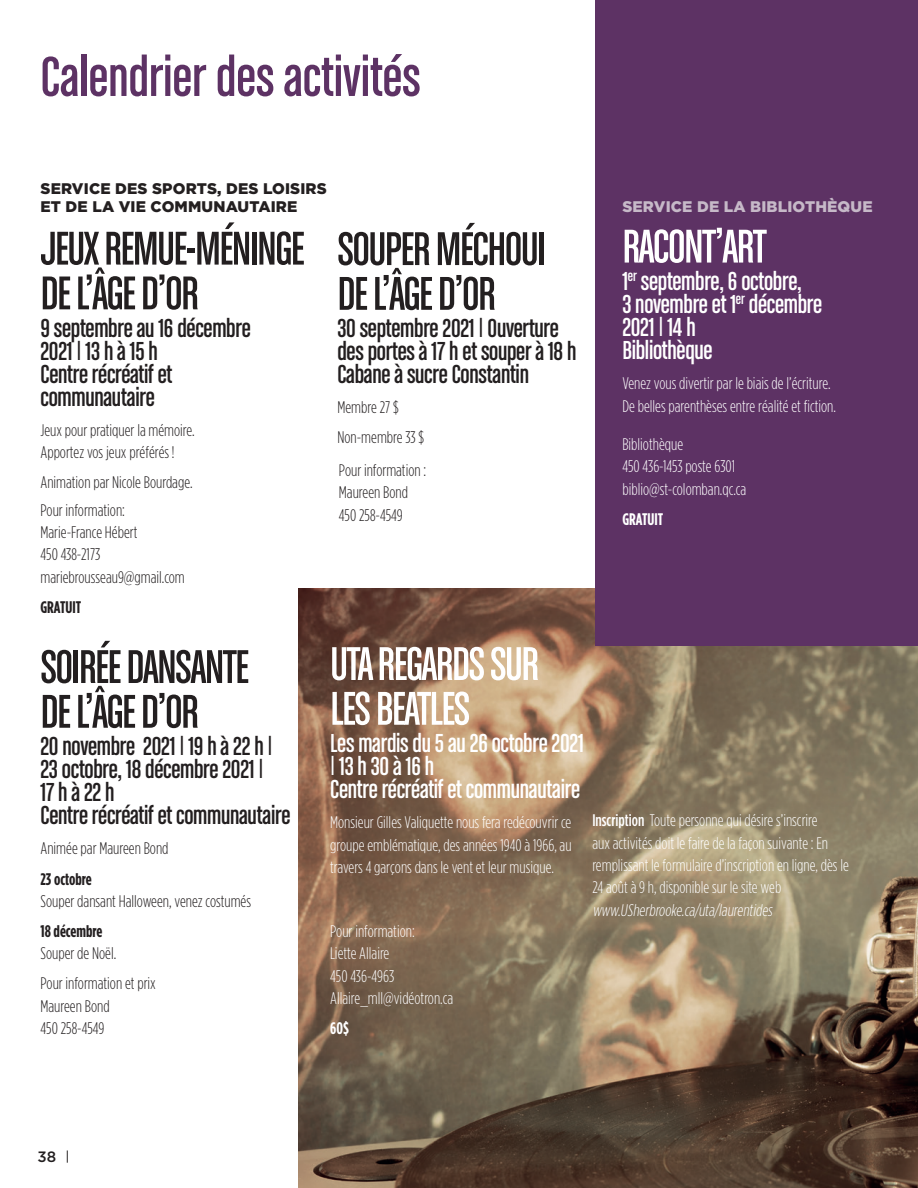
<style>
.page{position:relative;width:918px;height:1188px;background:#fff}
.page>*{position:absolute;margin:0;border:0;box-sizing:border-box;transform-origin:0 0}
.t1{font:59.85px "Chalet Comprime Cologne Sixty";color:#5d3264}
.t2{font:50.4px/44.7px "Chalet Comprime Cologne Sixty";letter-spacing:-.03em;color:#231f20}
.t3{font:50.4px/44.7px "Chalet Comprime Cologne Sixty";letter-spacing:-.03em;color:#fff}
.t4{font:27.75px/23.1px "Chalet Comprime Cologne Sixty";letter-spacing:-.01em;color:#231f20}
.t5{font:27.75px/23.1px "Chalet Comprime Cologne Sixty";letter-spacing:-.01em;color:#fff}
.t6{font:300 condensed 16.8px/22.4px "Gotham HTF";color:#fff}
.t7{font:300 condensed 16.8px/22.4px "Gotham HTF";color:#231f20}
.t8{font:700 condensed 16.8px "Gotham HTF";color:#fff}
.t9{font:700 condensed 16.8px "Gotham HTF";color:#231f20}
.t10{font:900 15.45px/18.1px "Gotham HTF";letter-spacing:.01em;color:#231f20}
.t11{font:900 15.45px "Gotham HTF";letter-spacing:.01em;color:#c6b9c8}
.t12{font:500 15px "Gotham HTF";color:#231f20}
.s1{font-weight:700}
.s2{font-weight:500}
.s3{font-style:italic}
.s4{font-size:13.2px}
</style>
<div class="page">
<img style="left:298px;top:588px;width:620px;height:600px">
<div style="left:596px;top:0;width:322px;height:645px;background:#5d3264"></div>
<p class="t1" style="left:40px;top:44px;width:382px">Calendrier des activités</p>
<p class="t10" style="left:40px;top:179px;width:288px">SERVICE DES SPORTS, DES LOISIRS<br>ET DE LA VIE COMMUNAUTAIRE</p>
<p class="t2" style="left:40px;top:225px;width:266px">JEUX REMUE-MÉNINGE<br>DE L’ÂGE D’OR</p>
<p class="t4" style="left:40px;top:316px;width:212px">9 septembre au 16 décembre<br>2021 | 13 h à 15 h<br>Centre récréatif et communautaire</p>
<p class="t7" style="left:40px;top:419px;width:156px">Jeux pour pratiquer la mémoire.<br>Apportez vos jeux préférés!</p>
<p class="t7" style="left:40px;top:471px;width:154px">Animation par Nicole Bourdage.</p>
<p class="t7" style="left:40px;top:498px;width:146px">Pour information:<br>Marie-France Hébert<br>450 438-2173 mariebrousseau9@gmail.com</p>
<p class="t9" style="left:40px;top:597px;width:42px">GRATUIT</p>
<p class="t2" style="left:337px;top:226px;width:210px">SOUPER MÉCHOUI<br>DE L’ÂGE D’OR</p>
<p class="t4" style="left:337px;top:316px;width:241px">30 septembre 2021 | Ouverture des portes à 17 h et souper à 18 h<br>Cabane à sucre Constantin</p>
<p class="t7" style="left:337px;top:396px;width:63px">Membre 27 $</p>
<p class="t7" style="left:337px;top:426px;width:88px">Non-membre 33 $</p>
<p class="t7" style="left:339px;top:459px;width:89px">Pour information :<br>Maureen Bond<br>450 258-4549</p>
<p class="t11" style="left:622px;top:198px;width:252px">SERVICE DE LA BIBLIOTHÈQUE</p>
<p class="t3" style="left:622px;top:223px;width:146px">RACONT’ART</p>
<p class="t5" style="left:622px;top:269px;width:201px">1<sup>er</sup> septembre, 6 octobre,<br>3 novembre et 1<sup>er</sup> décembre<br>2021 | 14 h<br>Bibliothèque</p>
<p class="t6" style="left:622px;top:372px;width:215px">Venez vous divertir par le biais de l’écriture.<br>De belles parenthèses entre réalité et fiction.</p>
<p class="t6" style="left:622px;top:433px;width:125px">Bibliothèque<br>450 436-1453 poste 6301 biblio@st-colomban.qc.ca</p>
<p class="t8" style="left:622px;top:509px;width:42px">GRATUIT</p>
<p class="t2" style="left:40px;top:644px;width:210px">SOIRÉE DANSANTE<br>DE L’ÂGE D’OR</p>
<p class="t4" style="left:40px;top:734px;width:251px">20 novembre 2021 | 19 h à 22 h |<br>23 octobre, 18 décembre 2021 |<br>17 h à 22 h<br>Centre récréatif et communautaire</p>
<p class="t7" style="left:40px;top:837px;width:130px">Animée par Maureen Bond</p>
<p class="t7" style="left:40px;top:867px;width:212px"><span class="s1">23 octobre<br></span>Souper dansant Halloween, venez costumés</p>
<p class="t7" style="left:40px;top:920px;width:77px"><span class="s1">18 décembre<br></span>Souper de Noël.</p>
<p class="t7" style="left:40px;top:972px;width:117px">Pour information et prix<br>Maureen Bond<br>450 258-4549</p>
<p class="t3" style="left:330px;top:641px;width:210px">UTA REGARDS SUR<br>LES BEATLES</p>
<p class="t5" style="left:330px;top:731px;width:255px">Les mardis du 5 au 26 octobre 2021 | 13 h 30 à 16 h<br>Centre récréatif et communautaire</p>
<p class="t6" style="left:330px;top:811px;width:243px;text-align:justify">Monsieur Gilles Valiquette nous fera redécouvrir ce groupe emblématique, des années 1940 à 1966, au travers 4 garçons dans le vent et leur musique.</p>
<p class="t6" style="left:330px;top:920px;width:124px">Pour information:<br>Liette Allaire<br>450 436-4963<br>Allaire_mll@vidéotron.ca</p>
<p class="t8" style="left:330px;top:1019px;width:20px">60$</p>
<p class="t6" style="left:592px;top:809px;width:258px"><span class="s2">Inscription</span> Toute personne qui désire s’inscrire<br>aux activités doit le faire de la façon suivante : En remplissant le formulaire d’inscription en ligne, dès le 24 août à 9 h, disponible sur le site web <span class="s3">www.USherbrooke.ca/uta/laurentides</span></p>
<p class="t12" style="left:38px;top:1148px;width:33px">38 <span class="s4">|</span></p>
</div>
